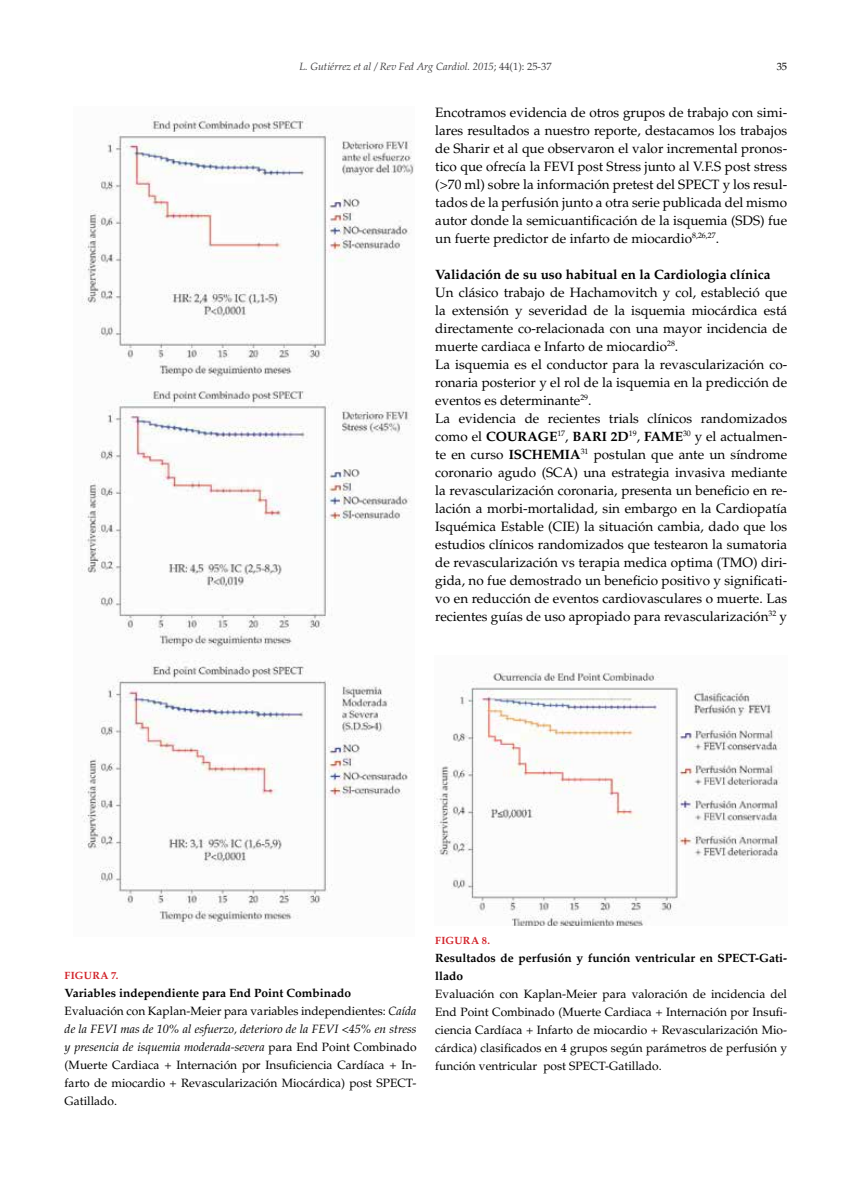
<style>
.page{position:relative;width:851px;height:1191px;background:#fff}
.page>*{position:absolute;margin:0;border:0;box-sizing:border-box;transform-origin:0 0}
.t1{font:13.5px/18px "Palatino";color:#000;text-align:justify}
.t2{font:700 13.5px "Palatino";color:#000}
.t3{font:12px/18px "Palatino";color:#000;text-align:justify}
.t4{font:700 12px/18px "Palatino";color:#000}
.t5{font:italic 10.5px "Palatino";color:#414042}
.t6{font:700 10.5px "Palatino";color:#d2232a}
.t7{font:10.5px "Palatino";color:#000}
.s1{font-style:normal}
.s2{font-weight:700}
.s3{font-style:italic}
</style>
<div class="page">
<img style="left:434px;top:672px;width:347px;height:254px">
<img style="left:82px;top:115px;width:332px;height:812px">
<p class="t5" style="left:299px;top:61px;width:254px">L. Gutiérrez et al / Rev Fed Arg Cardiol. 2015<span class="s1">; 44(1): 25-37</span></p>
<p class="t7" style="left:776px;top:60px;width:12px">35</p>
<p class="t1" style="left:435px;top:103px;width:353px">Encotramos evidencia de otros grupos de trabajo con simi&shy;lares resultados a nuestro reporte, destacamos los trabajos de Sharir et al que observaron el valor incremental pronos&shy;tico que ofrecía la FEVI post Stress junto al V.F.S post stress (&gt;70 ml) sobre la información pretest del SPECT y los resul&shy;tados de la perfusión junto a otra serie publicada del mismo autor donde la semicuantificación de la isquemia (SDS) fue un fuerte predictor de infarto de miocardio<sup>8,26,27</sup>.</p>
<p class="t2" style="left:435px;top:266px;width:337px">Validación de su uso habitual en la Cardiologia clínica</p>
<p class="t1" style="left:435px;top:283px;width:353px;text-align:left">Un clásico trabajo de Hachamovitch y col, estableció que la extensión y severidad de la isquemia miocárdica está directamente co-relacionada con una mayor incidencia de muerte cardiaca e Infarto de miocardio<sup>28</sup>.<br>La isquemia es el conductor para la revascularización co&shy;ronaria posterior y el rol de la isquemia en la predicción de eventos es determinante<sup>29</sup>.<br>La evidencia de recientes trials clínicos randomizados como el <span class="s2">COURAGE</span><sup>17</sup>, <span class="s2">BARI 2D</span><sup>19</sup>, <span class="s2">FAME</span><sup>30</sup> y el actualmen&shy;te en curso <span class="s2">ISCHEMIA</span><sup>31</sup> postulan que ante un síndrome coronario agudo (SCA) una estrategia invasiva mediante la revascularización coronaria, presenta un beneficio en re&shy;lación a morbi-mortalidad, sin embargo en la Cardiopatía Isquémica Estable (CIE) la situación cambia, dado que los estudios clínicos randomizados que testearon la sumatoria de revascularización vs terapia medica optima (TMO) diri&shy;gida, no fue demostrado un beneficio positivo y significati&shy;vo en reducción de eventos cardiovasculares o muerte. Las recientes guías de uso apropiado para revascularización<sup>32</sup> y</p>
<p class="t6" style="left:65px;top:969px;width:15px">Figura</p>
<p class="t6" style="left:111px;top:969px;width:9px">7.</p>
<p class="t3" style="left:65px;top:984px;width:353px;text-align:left"><span class="s2">Variables independiente para End Point Combinado<br></span>Evaluación con Kaplan-Meier para variables independientes: <span class="s3">Caída de la FEVI mas de 10% al esfuerzo, deterioro de la FEVI &lt;45% en stress y presencia de isquemia moderada-severa</span> para End Point Combinado (Muerte Cardiaca + Internación por Insuficiencia Cardíaca + In&shy;farto de miocardio + Revascularización Miocárdica) post SPECT-Gatillado.</p>
<p class="t6" style="left:435px;top:934px;width:15px">Figura</p>
<p class="t6" style="left:482px;top:934px;width:10px">8.</p>
<p class="t4" style="left:435px;top:949px;width:353px">Resultados de perfusión y función ventricular en SPECT-Gati&shy;llado</p>
<p class="t3" style="left:435px;top:985px;width:353px">Evaluación con Kaplan-Meier para valoración de incidencia del End Point Combinado (Muerte Cardiaca + Internación por Insufi&shy;ciencia Cardíaca + Infarto de miocardio + Revascularización Mio&shy;cárdica) clasificados en 4 grupos según parámetros de perfusión y función ventricular post SPECT-Gatillado.</p>
</div>
